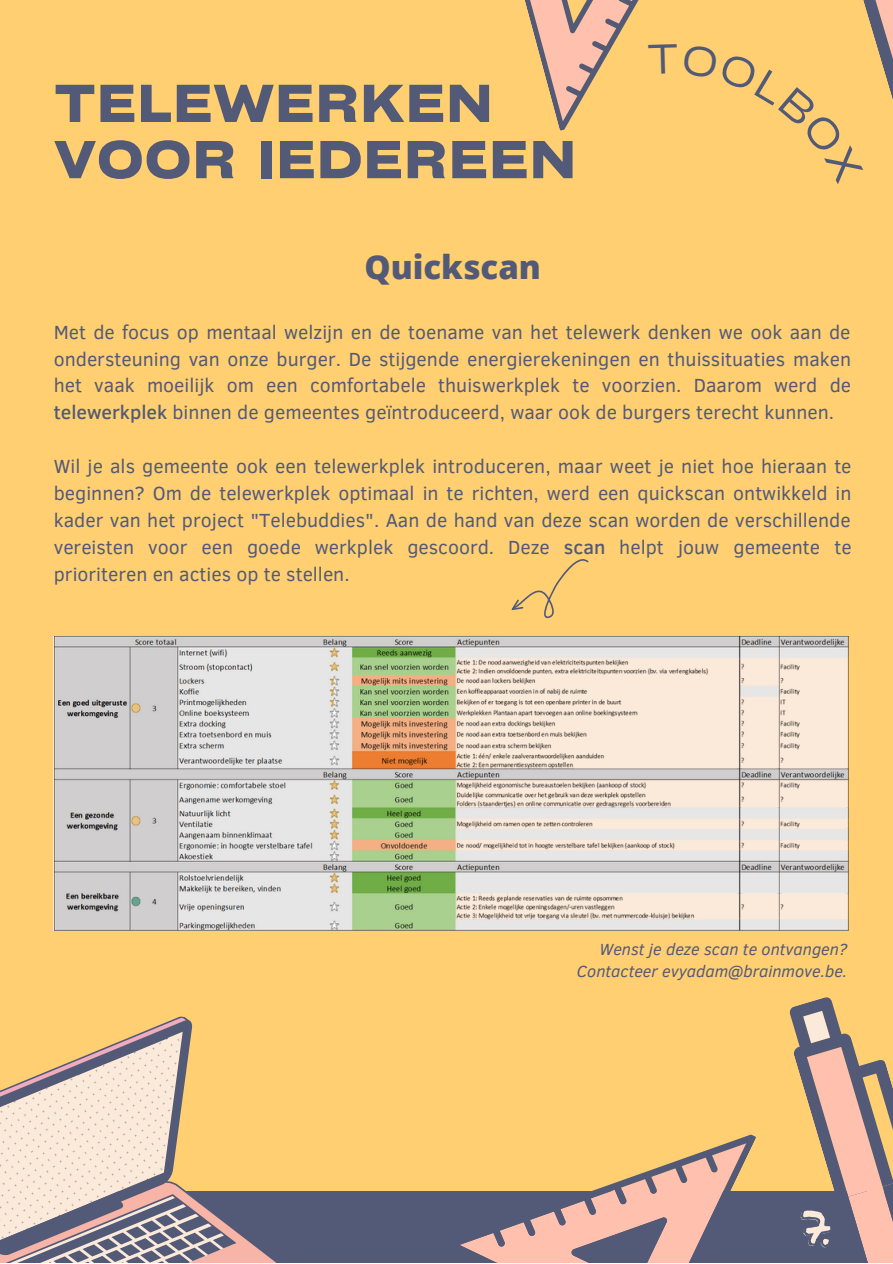
<style>
.page{position:relative;width:893px;height:1264px;background:#fff}
.page>*{position:absolute;margin:0;border:0;box-sizing:border-box;transform-origin:0 0}
.t1{font:700 expanded 51px/56.2px "Cy Grotesk";letter-spacing:.04em;color:#525a78}
.t2{font:49.35px "Permanent Marker";color:#fbe9d9}
.t3{font:800 33px "Open Sans";color:#525a78}
.t4{font:19.5px/27px "Clear Sans";color:#525a78;text-align:justify}
.t5{font:italic 16.5px/22.5px "Clear Sans";color:#525a78;text-align:right}
.s1{font-weight:500}
</style>
<div class="page">
<div style="left:0;top:0;width:892px;height:1262px;background:#ffcf71"></div>
<div style="left:0;top:1191px;width:892px;height:71px;background:#525a78"></div>
<svg style="left:460px;top:1134px;width:296px;height:128px"></svg>
<svg style="left:0;top:1016px;width:275px;height:246px"></svg>
<img style="left:55px;top:636px;width:793px;height:294px">
<svg style="left:511px;top:559px;width:78px;height:60px"></svg>
<svg style="left:789px;top:997px;width:103px;height:265px"></svg>
<svg style="left:525px;top:0;width:367px;height:131px"></svg>
<h1 class="t1" style="left:55px;top:73px;width:522px">TELEWERKEN<br>VOOR IEDEREEN</h1>
<h3 class="t3" style="left:364px;top:244px;width:178px">Quickscan</h3>
<p class="t4" style="left:54px;top:317px;width:798px">Met de focus op mentaal welzijn en de toename van het telewerk denken we ook aan de ondersteuning van onze burger. De stijgende energierekeningen en thuissituaties maken het vaak moeilijk om een comfortabele thuiswerkplek te voorzien. Daarom werd de <span class="s1">telewerkplek</span> binnen de gemeentes geïntroduceerd, waar ook de burgers terecht kunnen.</p>
<p class="t4" style="left:54px;top:452px;width:799px">Wil je als gemeente ook een telewerkplek introduceren, maar weet je niet hoe hieraan te beginnen? Om de telewerkplek optimaal in te richten, werd een quickscan ontwikkeld in kader van het project "Telebuddies". Aan de hand van deze scan worden de verschillende vereisten voor een goede werkplek gescoord. Deze <span class="s1">scan</span> helpt jouw gemeente te prioriteren en acties op te stellen.</p>
<p class="t5" style="left:577px;top:936px;width:272px">Wenst je deze scan te ontvangen?<br>Contacteer evyadam@brainmove.be.</p>
<h2 class="t2" style="left:800px;top:1191px;width:34px">7.</h2>
</div>
